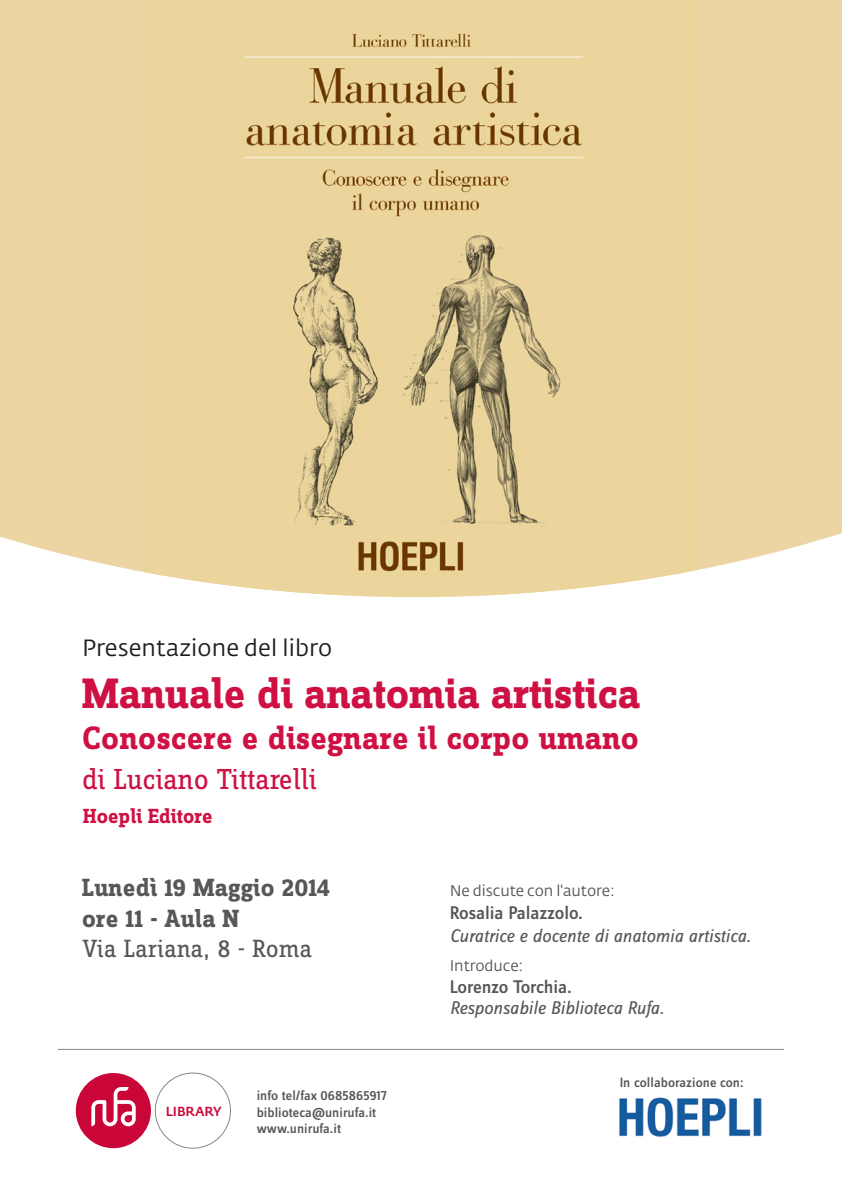
<style>
.page{position:relative;width:842px;height:1191px;background:#fff}
.page>*{position:absolute;margin:0;border:0;box-sizing:border-box;transform-origin:0 0}
.t1{font:700 44.2px "Zine Slab Dis";letter-spacing:.005em;color:#cf1042}
.t2{font:700 33.6px "Zine Slab Dis";letter-spacing:.015em;color:#cf1042}
.t3{font:30px "Zine Slab Dis";color:#cf1042}
.t4{font:700 25.8px/31px "Zine Slab Dis";letter-spacing:.015em;color:#575756}
.t5{font:25.8px "Zine Slab Dis";letter-spacing:.01em;color:#575756}
.t6{font:23.3px "Fedra Sans Std";letter-spacing:.005em;color:#1d1d1b}
.t7{font:700 21.2px "Zine Slab Dis";letter-spacing:.01em;color:#cf1042}
.t8{font:italic 19px "Zine Sans Dis";letter-spacing:-.005em;color:#575756}
.t9{font:500 19px "Zine Sans Dis";letter-spacing:-.005em;color:#575756}
.t10{font:15.2px "Fedra Sans Std";letter-spacing:-.005em;color:#575756}
.t11{font:500 14px/16.8px "Zine Sans Dis";letter-spacing:.005em;color:#575756}
.t12{font:500 13px "Fedra Sans Std";letter-spacing:-.005em;color:#ca0538}
</style>
<div class="page">
<div style="left:0;top:0;width:842px;height:572px;background:#ecd5a2"></div>
<img style="left:144px;top:0;width:554px;height:597px">
<hr style="left:58px;top:1049px;width:726px;height:1px;background:#878787">
<svg style="left:76px;top:1073px;width:75px;height:75px"></svg>
<div style="left:155px;top:1072px;width:76px;height:76px;border:1px solid #878787;border-radius:50%"></div>
<img style="left:619px;top:1097px;width:143px;height:40px">
<h3 class="t6" style="left:82px;top:633px;width:251px">Presentazione del libro</h3>
<h1 class="t1" style="left:82px;top:671px;width:559px">Manuale di anatomia artistica</h1>
<h2 class="t2" style="left:82px;top:720px;width:558px">Conoscere e disegnare il corpo umano</h2>
<h3 class="t3" style="left:82px;top:765px;width:236px">di Luciano Tittarelli</h3>
<h3 class="t7" style="left:83px;top:804px;width:131px">Hoepli Editore</h3>
<h3 class="t4" style="left:82px;top:873px;width:249px">Lunedì 19 Maggio 2014 ore 11 - Aula N</h3>
<h3 class="t5" style="left:82px;top:936px;width:231px">Via Lariana, 8 - Roma</h3>
<p class="t12" style="left:166px;top:1103px;width:57px">LIBRARY</p>
<p class="t11" style="left:257px;top:1087px;width:132px">info tel/fax 0685865917 biblioteca@unirufa.it www.unirufa.it</p>
<p class="t10" style="left:450px;top:881px;width:167px">Ne discute con l'autore:</p>
<h3 class="t9" style="left:450px;top:903px;width:135px">Rosalia Palazzolo.</h3>
<h3 class="t8" style="left:450px;top:926px;width:302px">Curatrice e docente di anatomia artistica.</h3>
<p class="t10" style="left:450px;top:956px;width:75px">Introduce:</p>
<h3 class="t9" style="left:450px;top:976px;width:124px">Lorenzo Torchia.</h3>
<h3 class="t8" style="left:450px;top:999px;width:216px">Responsabile Biblioteca Rufa.</h3>
<p class="t11" style="left:620px;top:1074px;width:125px">In collaborazione con:</p>
</div>
